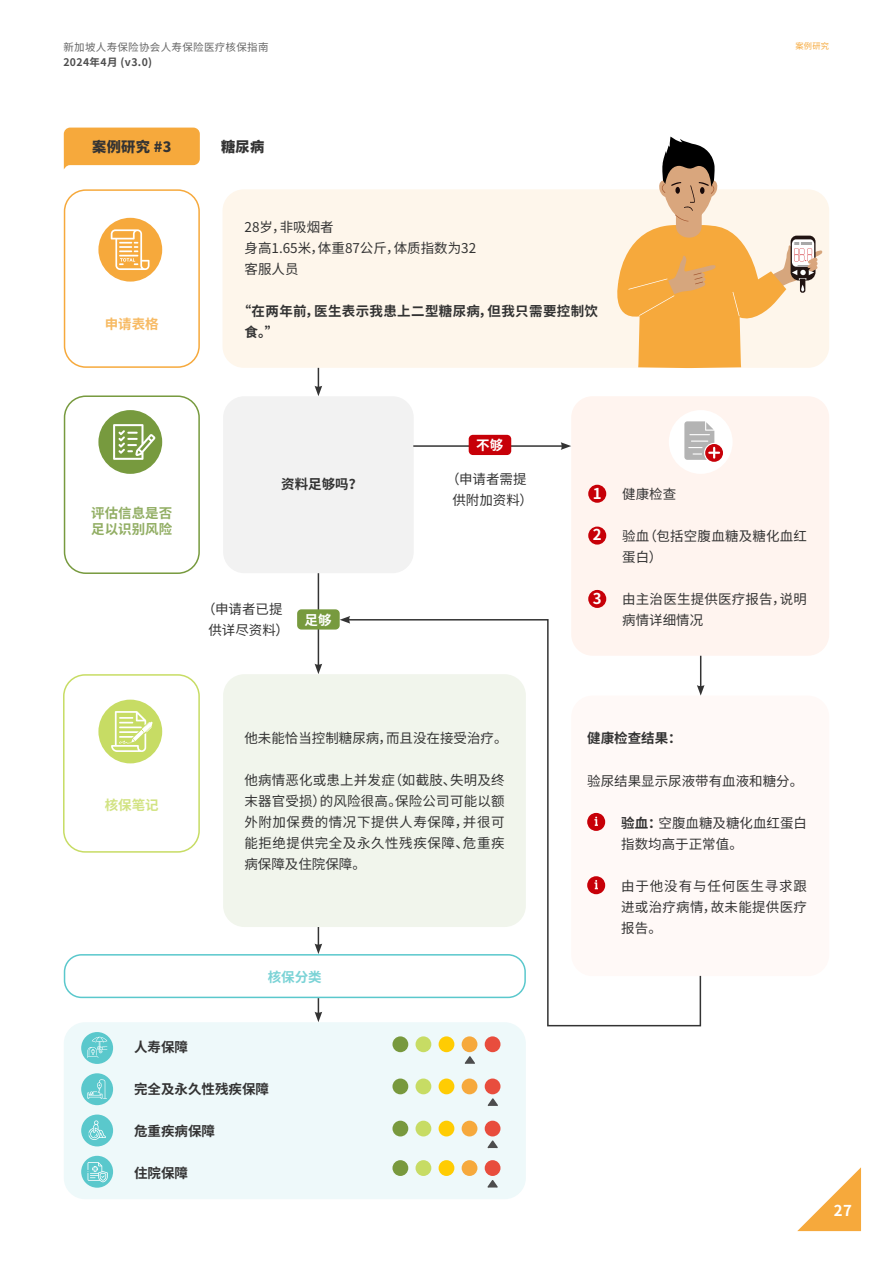
<style>
.page{position:relative;width:893px;height:1263px;background:#fff}
.page>*{position:absolute;margin:0;border:0;box-sizing:border-box;transform-origin:0 0}
.t1{font:700 15px "Noto Sans CJ Ksc";color:#fff}
.t2{font:900 14.25px "Noto Sans CJ Ksc";letter-spacing:.02em;color:#333}
.t3{font:13.5px/21px "Noto Sans CJ Ksc";color:#333}
.t4{font:700 13.5px "Noto Sans CJ Ksc";color:#333}
.t5{font:700 13.5px/21px "Noto Sans CJ Ksc";letter-spacing:.025em;color:#333}
.t6{font:700 13.5px/16.2px "Noto Sans CJ Ksc";color:#92ae64}
.t7{font:700 13.5px "Noto Sans CJ Ksc";color:#fff}
.t8{font:700 13.5px "Noto Sans CJ Ksc";color:#f7ba63}
.t9{font:700 13.5px "Noto Sans CJ Ksc";color:#7bd3d6}
.t10{font:700 13.5px "Noto Sans CJ Ksc";color:#d2e383}
.t11{font:10.5px "Noto Sans CJ Ksc";letter-spacing:.03em;color:#666}
.t12{font:700 10.5px "Noto Sans CJ Ksc";letter-spacing:.035em;color:#4d4d4d}
.t13{font:8.25px "Noto Sans CJ Ksc";color:#f6a93c}
.s1{font-weight:700}
</style>
<div class="page">
<svg style="left:64px;top:128px;width:136px;height:41px;background:#f6b14f"></svg>
<svg style="left:797px;top:1167px;width:64px;height:64px"></svg>
<hr style="left:318px;top:548px;width:1px;height:118px;background:#333">
<svg style="left:315px;top:664px;width:7px;height:10px"></svg>
<div style="left:297px;top:609px;width:43px;height:20px;background:#779a3e;border-radius:4px"></div>
<div style="left:223px;top:189px;width:606px;height:179px;background:#fef6eb;border-radius:21px"></div>
<div style="left:64px;top:189px;width:136px;height:179px;border:2px solid #f6a93c;border-radius:21px"></div>
<div style="left:64px;top:395px;width:136px;height:179px;border:2px solid #779a3e;border-radius:21px"></div>
<div style="left:64px;top:1022px;width:462px;height:177px;background:#eef9fa;border-radius:21px"></div>
<div style="left:223px;top:396px;width:191px;height:177px;background:#f2f2f2;border-radius:21px"></div>
<div style="left:223px;top:674px;width:303px;height:253px;background:#f1f5ec;border-radius:21px"></div>
<div style="left:98px;top:218px;width:64px;height:64px;background:#f6a93c;border-radius:50%"></div>
<svg style="left:111px;top:229px;width:39px;height:41px"></svg>
<div style="left:571px;top:396px;width:258px;height:260px;background:#fff4ef;border-radius:21px"></div>
<div style="left:571px;top:696px;width:258px;height:280px;background:#fff9f7;border-radius:21px"></div>
<div style="left:98px;top:410px;width:64px;height:64px;background:#779a3e;border-radius:50%"></div>
<svg style="left:113px;top:424px;width:42px;height:36px"></svg>
<div style="left:392px;top:1036px;width:16px;height:16px;background:#78993d;border-radius:50%"></div>
<div style="left:416px;top:1036px;width:15px;height:16px;background:#c7dc64;border-radius:50%"></div>
<div style="left:439px;top:1036px;width:15px;height:16px;background:#ffcc03;border-radius:50%"></div>
<div style="left:462px;top:1036px;width:15px;height:16px;background:#f6a93c;border-radius:50%"></div>
<div style="left:485px;top:1036px;width:15px;height:16px;background:#e84d3d;border-radius:50%"></div>
<svg style="left:464px;top:1056px;width:11px;height:8px"></svg>
<div style="left:392px;top:1078px;width:16px;height:16px;background:#78993d;border-radius:50%"></div>
<div style="left:416px;top:1078px;width:15px;height:16px;background:#c7dc64;border-radius:50%"></div>
<div style="left:439px;top:1078px;width:15px;height:16px;background:#ffcc03;border-radius:50%"></div>
<div style="left:462px;top:1078px;width:15px;height:16px;background:#f6a93c;border-radius:50%"></div>
<div style="left:485px;top:1078px;width:15px;height:16px;background:#e84d3d;border-radius:50%"></div>
<svg style="left:487px;top:1098px;width:11px;height:8px"></svg>
<div style="left:392px;top:1121px;width:16px;height:15px;background:#78993d;border-radius:50%"></div>
<div style="left:416px;top:1121px;width:15px;height:15px;background:#c7dc64;border-radius:50%"></div>
<div style="left:439px;top:1121px;width:15px;height:15px;background:#ffcc03;border-radius:50%"></div>
<div style="left:462px;top:1121px;width:15px;height:15px;background:#f6a93c;border-radius:50%"></div>
<div style="left:485px;top:1121px;width:15px;height:15px;background:#e84d3d;border-radius:50%"></div>
<svg style="left:487px;top:1140px;width:11px;height:8px"></svg>
<div style="left:392px;top:1160px;width:16px;height:16px;background:#78993d;border-radius:50%"></div>
<div style="left:416px;top:1160px;width:15px;height:16px;background:#c7dc64;border-radius:50%"></div>
<div style="left:439px;top:1160px;width:15px;height:16px;background:#ffcc03;border-radius:50%"></div>
<div style="left:462px;top:1160px;width:15px;height:16px;background:#f6a93c;border-radius:50%"></div>
<div style="left:485px;top:1160px;width:15px;height:16px;background:#e84d3d;border-radius:50%"></div>
<svg style="left:487px;top:1180px;width:11px;height:8px"></svg>
<div style="left:64px;top:954px;width:462px;height:44px;border:2px solid #5ac8cc;border-radius:17px"></div>
<hr style="left:413px;top:445px;width:150px;height:2px;background:#333">
<svg style="left:561px;top:442px;width:10px;height:8px"></svg>
<div style="left:469px;top:435px;width:42px;height:20px;background:#c70008;border-radius:4px"></div>
<div style="left:669px;top:410px;width:64px;height:64px;background:#fff;border-radius:50%"></div>
<svg style="left:684px;top:421px;width:39px;height:41px"></svg>
<svg style="left:315px;top:368px;width:7px;height:28px"></svg>
<svg style="left:315px;top:927px;width:7px;height:27px"></svg>
<svg style="left:315px;top:998px;width:7px;height:24px"></svg>
<svg style="left:346px;top:619px;width:356px;height:408px"></svg>
<svg style="left:340px;top:616px;width:10px;height:8px"></svg>
<div style="left:63px;top:674px;width:137px;height:179px;border:2px solid #c7dc64;border-radius:21px"></div>
<div style="left:98px;top:700px;width:64px;height:63px;background:#c7dc64;border-radius:50%"></div>
<svg style="left:111px;top:711px;width:42px;height:41px"></svg>
<div style="left:588px;top:485px;width:18px;height:18px;background:#c70008;border-radius:50%"></div>
<div style="left:588px;top:527px;width:18px;height:18px;background:#c70008;border-radius:50%"></div>
<div style="left:588px;top:590px;width:18px;height:18px;background:#c70008;border-radius:50%"></div>
<svg style="left:617px;top:136px;width:206px;height:232px"></svg>
<div style="left:81px;top:1032px;width:32px;height:32px;background:#5ac8cc;border-radius:50%"></div>
<svg style="left:87px;top:1037px;width:20px;height:20px"></svg>
<div style="left:81px;top:1073px;width:32px;height:32px;background:#5ac8cc;border-radius:50%"></div>
<svg style="left:87px;top:1079px;width:20px;height:20px"></svg>
<div style="left:81px;top:1114px;width:32px;height:32px;background:#5ac8cc;border-radius:50%"></div>
<svg style="left:88px;top:1120px;width:18px;height:20px"></svg>
<div style="left:81px;top:1156px;width:32px;height:32px;background:#5ac8cc;border-radius:50%"></div>
<svg style="left:88px;top:1162px;width:20px;height:20px"></svg>
<p class="t11" style="left:63px;top:41px;width:207px">新加坡人寿保险协会人寿保险医疗核保指南</p>
<p class="t12" style="left:63px;top:56px;width:90px">2024年4月 (v3.0)</p>
<p class="t2" style="left:92px;top:139px;width:81px">案例研究 #3</p>
<p class="t2" style="left:221px;top:139px;width:45px">糖尿病</p>
<p class="t8" style="left:105px;top:316px;width:55px">申请表格</p>
<p class="t3" style="left:244px;top:217px;width:233px">28岁，非吸烟者<br>身高1.65米，体重87公斤，体质指数为32客服人员</p>
<p class="t5" style="left:244px;top:301px;width:355px;text-indent:-7px">“在两年前，医生表示我患上二型糖尿病，但我只需要控制饮食。”</p>
<p class="t7" style="left:476px;top:438px;width:28px">不够</p>
<p class="t13" style="left:795px;top:41px;width:35px">案例研究</p>
<p class="t6" style="left:91px;top:505px;width:82px">评估信息是否足以识别风险</p>
<p class="t4" style="left:281px;top:477px;width:82px">资料足够吗？</p>
<p class="t3" style="left:202px;top:599px;width:88px;text-align:center">（申请者已提供详尽资料）</p>
<p class="t7" style="left:305px;top:612px;width:28px">足够</p>
<p class="t3" style="left:446px;top:469px;width:88px;text-align:center">（申请者需提供附加资料）</p>
<p class="t10" style="left:105px;top:797px;width:55px">核保笔记</p>
<p class="t3" style="left:244px;top:728px;width:265px">他未能恰当控制糖尿病，而且没在接受治疗。</p>
<p class="t3" style="left:244px;top:770px;width:262px;text-align:justify">他病情恶化或患上并发症（如截肢、失明及终末器官受损）的风险很高。保险公司可能以额外附加保费的情况下提供人寿保障，并很可能拒绝提供完全及永久性残疾保障、危重疾病保障及住院保障。</p>
<p class="t9" style="left:268px;top:969px;width:55px">核保分类</p>
<p class="t4" style="left:134px;top:1040px;width:55px">人寿保障</p>
<p class="t4" style="left:134px;top:1082px;width:136px">完全及永久性残疾保障</p>
<p class="t4" style="left:134px;top:1124px;width:82px">危重疾病保障</p>
<p class="t4" style="left:134px;top:1166px;width:55px">住院保障</p>
<p class="t1" style="left:593px;top:485px;width:10px">1</p>
<p class="t3" style="left:622px;top:484px;width:55px">健康检查</p>
<p class="t1" style="left:593px;top:526px;width:10px">2</p>
<p class="t3" style="left:622px;top:526px;width:186px">验血（包括空腹血糖及糖化血红蛋白）</p>
<p class="t1" style="left:593px;top:590px;width:10px">3</p>
<p class="t3" style="left:622px;top:589px;width:186px">由主治医生提供医疗报告，说明病情详细情况</p>
<p class="t4" style="left:587px;top:731px;width:96px">健康检查结果：</p>
<p class="t3" style="left:587px;top:770px;width:218px">验尿结果显示尿液带有血液和糖分。</p>
<p class="t3" style="left:621px;top:812px;width:187px"><span class="s1">验血：</span>空腹血糖及糖化血红蛋白指数均高于正常值。</p>
<p class="t3" style="left:621px;top:875px;width:187px;text-align:justify">由于他没有与任何医生寻求跟进或治疗病情，故未能提供医疗报告。</p>
<p class="t1" style="left:834px;top:1202px;width:20px">27</p>
</div>
